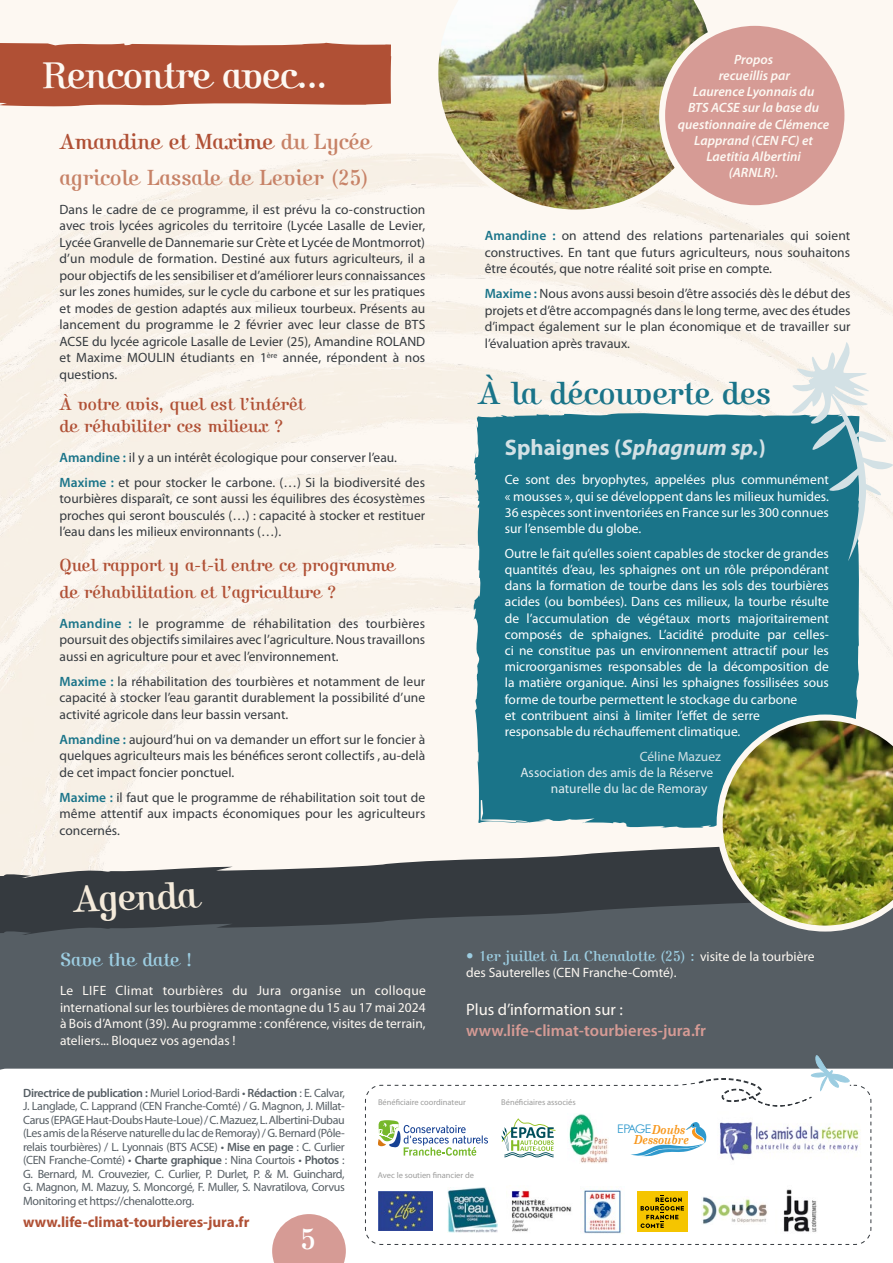
<style>
.page{position:relative;width:893px;height:1263px;background:#fdf8f2}
.page>*{position:absolute;margin:0;border:0;box-sizing:border-box;transform-origin:0 0}
.t1{font:39px "Kursivschrift LT Stehend";letter-spacing:-.025em;color:#fdf8f2}
.t2{font:39px "Kursivschrift LT Stehend";color:#f5ebdb}
.t3{font:33px "Kursivschrift LT Stehend";color:#1a7489}
.t4{font:30px "Kursivschrift LT Stehend";color:#fff}
.t5{font:22.5px/36px "Kursivschrift LT Stehend";color:#c78267}
.t6{font:700 22.5px "Myriad Pro";color:#d3e1e5}
.t7{font:19.5px "Kursivschrift LT Stehend";color:#9ccde1}
.t8{font:18px/22.5px "Kursivschrift LT Stehend";color:#b05035}
.t9{font:600 16.5px "Myriad Pro";color:#d69b95}
.t10{font:16.5px "Myriad Pro";color:#fdf8f2}
.t11{font:15px "Kursivschrift LT Stehend";color:#9ccde1}
.t12{font:700 15px "Myriad Pro";color:#b05035}
.t13{font:13.5px/16.5px "Myriad Pro";color:#353a3f;text-align:justify}
.t14{font:13.5px/16.2px "Myriad Pro";color:#fff;text-align:justify}
.t15{font:13.5px/16.5px "Myriad Pro";color:#fdf8f2;text-align:justify}
.t16{font:italic 600 13.5px/16.2px "Myriad Pro";color:#fdf8f2;text-align:center}
.t17{font:13.5px/16.2px "Myriad Pro";color:#e5edf0}
.t18{font:13.5px "Myriad Pro";color:#d3e1e5}
.t19{font:italic 700 12.45px "Century Schoolbook";color:#f8971c;scale:.84 1}
.t20{font:12px/13.5px "Myriad Pro";letter-spacing:-.03em;color:#565e64;text-align:justify}
.t21{font:11.85px "Century Gothic";color:#2f99cd}
.t22{font:8.4px "Myriad Pro";color:#9d9d9c}
.s1{color:#b05035}
.s2{font-weight:600;color:#1a7489}
.s3{font-style:italic}
.s4{font-family:"Myriad Pro";font-size:13.5px;color:#fdf8f2}
.s5{font-weight:600}
.s6{font-family:"Century Gothic";font-weight:400;font-style:normal;font-size:11.85px;color:#2f99cd}
</style>
<div class="page">
<div style="left:0;top:936px;width:893px;height:133px;background:#565e64"></div>
<svg style="left:0;top:838px;width:893px;height:98px;fill:#353a3f"></svg>
<div style="left:0;top:1069px;width:893px;height:194px;background:#fff"></div>
<svg style="left:272px;top:1214px;width:74px;height:49px"></svg>
<div style="left:473px;top:412px;width:389px;height:416px;background:#1a7489"></div>
<svg style="left:0;top:42px;width:391px;height:65px;background:#b55c42"></svg>
<svg style="left:679px;top:1055px;width:171px;height:26px"></svg>
<svg style="left:364px;top:1081px;width:508px;height:164px"></svg>
<img style="left:432px;top:0;width:288px;height:216px">
<div style="left:662px;top:23px;width:185px;height:185px;background:#d69b95;border-radius:50%"></div>
<div style="left:659px;top:20px;width:191px;height:191px;border:6px solid #fdf8f2;border-radius:50%"></div>
<img style="left:717px;top:714px;width:176px;height:217px">
<svg style="left:791px;top:342px;width:102px;height:219px"></svg>
<h1 class="t1" style="left:43px;top:52px;width:286px">Rencontre avec...</h1>
<h3 class="t5" style="left:60px;top:124px;width:313px"><span class="s1">Amandine et Maxime</span> du Lycée agricole Lassale de Levier (25)</h3>
<p class="t13" style="left:60px;top:201px;width:367px">Dans le cadre de ce programme, il est prévu la co-construction avec trois lycées agricoles du territoire (Lycée Lasalle de Levier, Lycée Granvelle de Dannemarie sur Crète et Lycée de Montmorrot) d’un module de formation. Destiné aux futurs agriculteurs, il a pour objectifs de les sensibiliser et d’améliorer leurs connaissances sur les zones humides, sur le cycle du carbone et sur les pratiques et modes de gestion adaptés aux milieux tourbeux. Présents au lancement du programme le 2 février avec leur classe de BTS ACSE du lycée agricole Lasalle de Levier (25), Amandine ROLAND et Maxime MOULIN étudiants en 1<sup>ère</sup> année, répondent à nos questions.</p>
<h3 class="t8" style="left:60px;top:393px;width:246px">À votre avis, quel est l’intérêt de réhabiliter ces milieux ?</h3>
<p class="t13" style="left:60px;top:444px;width:367px;line-height:25px"><span class="s2">Amandine :</span> il y a un intérêt écologique pour conserver l’eau.<br><span class="s2">Maxime :</span> et pour stocker le carbone. (…) Si la biodiversité des</p>
<p class="t13" style="left:60px;top:490px;width:367px">tourbières disparaît, ce sont aussi les équilibres des écosystèmes proches qui seront bousculés (…) : capacité à stocker et restituer l’eau dans les milieux environnants (…).</p>
<h3 class="t8" style="left:60px;top:552px;width:337px;line-height:27px">Quel rapport y a-t-il entre ce programme de réhabilitation et l’agriculture ?</h3>
<p class="t13" style="left:60px;top:615px;width:367px"><span class="s2">Amandine :</span> le programme de réhabilitation des tourbières poursuit des objectifs similaires avec l’agriculture. Nous travaillons aussi en agriculture pour et avec l’environnement.</p>
<p class="t13" style="left:60px;top:673px;width:367px"><span class="s2">Maxime :</span> la réhabilitation des tourbières et notamment de leur capacité à stocker l’eau garantit durablement la possibilité d’une activité agricole dans leur bassin versant.</p>
<p class="t13" style="left:60px;top:731px;width:367px"><span class="s2">Amandine :</span> aujourd’hui on va demander un effort sur le foncier à quelques agriculteurs mais les bénéfices seront collectifs , au-delà de cet impact foncier ponctuel.</p>
<p class="t13" style="left:60px;top:789px;width:367px"><span class="s2">Maxime :</span> il faut que le programme de réhabilitation soit tout de même attentif aux impacts économiques pour les agriculteurs concernés.</p>
<h1 class="t2" style="left:72px;top:876px;width:126px;rotate:-2deg">Agenda</h1>
<h3 class="t7" style="left:60px;top:948px;width:134px">Save the date !</h3>
<p class="t15" style="left:60px;top:982px;width:367px">Le LIFE Climat tourbières du Jura organise un colloque international sur les tourbières de montagne du 15 au 17 mai 2024 à Bois d’Amont (39). Au programme : conférence, visites de terrain, ateliers... Bloquez vos agendas !</p>
<p class="t16" style="left:678px;top:51px;width:153px">Propos<br>recueillis par<br>Laurence Lyonnais du<br>BTS ACSE sur la base du questionnaire de Clémence<br>Lapprand (CEN FC) et<br>Laetitia Albertini<br>(ARNLR).</p>
<p class="t13" style="left:485px;top:227px;width:367px"><span class="s2">Amandine :</span> on attend des relations partenariales qui soient constructives. En tant que futurs agriculteurs, nous souhaitons être écoutés, que notre réalité soit prise en compte.</p>
<p class="t13" style="left:485px;top:285px;width:367px"><span class="s2">Maxime :</span> Nous avons aussi besoin d’être associés dès le début des projets et d’être accompagnés dans le long terme, avec des études d’impact également sur le plan économique et de travailler sur l’évaluation après travaux.</p>
<h2 class="t3" style="left:478px;top:374px;width:295px">À la découverte des</h2>
<h3 class="t6" style="left:505px;top:433px;width:262px">Sphaignes (<span class="s3">Sphagnum sp.</span>)</h3>
<p class="t14" style="left:505px;top:471px;width:326px">Ce sont des bryophytes, appelées plus communément « mousses », qui se développent dans les milieux humides.<br>36 espèces sont inventoriées en France sur les 300 connues sur l’ensemble du globe.</p>
<p class="t14" style="left:505px;top:545px;width:326px;text-align:left">Outre le fait qu’elles soient capables de stocker de grandes quantités d’eau, les sphaignes ont un rôle prépondérant dans la formation de tourbe dans les sols des tourbières acides (ou bombées). Dans ces milieux, la tourbe résulte de l’accumulation de végétaux morts majoritairement composés de sphaignes. L’acidité produite par celles&shy;ci ne constitue pas un environnement attractif pour les microorganismes responsables de la décomposition de la matière organique. Ainsi les sphaignes fossilisées sous forme de tourbe permettent le stockage du carbone<br>et contribuent ainsi à limiter l’effet de serre responsable du réchauffement climatique.</p>
<p class="t18" style="left:640px;top:748px;width:83px">Céline Mazuez</p>
<p class="t17" style="left:551px;top:764px;width:164px;text-indent:-30px">Association des amis de la Réserve naturelle du lac de Remoray</p>
<p class="t11" style="left:466px;top:947px;width:350px">• 1er juillet à La Chenalotte (25) : <span class="s4">visite de la tourbière</span></p>
<p class="t15" style="left:466px;top:964px;width:212px">des Sauterelles (CEN Franche-Comté).</p>
<p class="t10" style="left:466px;top:999px;width:158px">Plus d’information sur :</p>
<p class="t9" style="left:466px;top:1019px;width:241px">www.life-climat-tourbieres-jura.fr</p>
<p class="t20" style="left:23px;top:1086px;width:323px"><span class="s5">Directrice de publication :</span> Muriel Loriod-Bardi • <span class="s5">Rédaction</span> : E. Calvar, J. Langlade, C. Lapprand (CEN Franche-Comté) / G. Magnon, J. Millat-Carus (EPAGE Haut-Doubs Haute-Loue) / C. Mazuez, L. Albertini-Dubau (Les amis de la Réserve naturelle du lac de Remoray) / G. Bernard (Pôle&shy;relais tourbières) / L. Lyonnais (BTS ACSE) • <span class="s5">Mise en page</span> : C. Curlier (CEN Franche-Comté) • <span class="s5">Charte graphique</span> : Nina Courtois • <span class="s5">Photos</span> :<br>G. Bernard, M. Crouvezier, C. Curlier, P. Durlet, P. &amp; M. Guinchard, G. Magnon, M. Mazuy, S. Moncorgé, F. Muller, S. Navratilova, Corvus Monitoring et https://chenalotte.org.</p>
<p class="t12" style="left:23px;top:1212px;width:228px">www.life-climat-tourbieres-jura.fr</p>
<h3 class="t4" style="left:300px;top:1222px;width:17px">5</h3>
<p class="t22" style="left:378px;top:1097px;width:89px">Bénéficiaire coordinateur</p>
<p class="t22" style="left:501px;top:1097px;width:76px">Bénéficiaires associés</p>
<p class="t22" style="left:378px;top:1170px;width:98px">Avec le soutien financier de</p>
<p class="t19" style="left:617px;top:1120px;width:83px"><span class="s6">EPAG</span> Doubs</p>
<p class="t21" style="left:645px;top:1121px;width:8px">E</p>
<p class="t19" style="left:634px;top:1129px;width:67px">Dessoubre</p>
</div>
